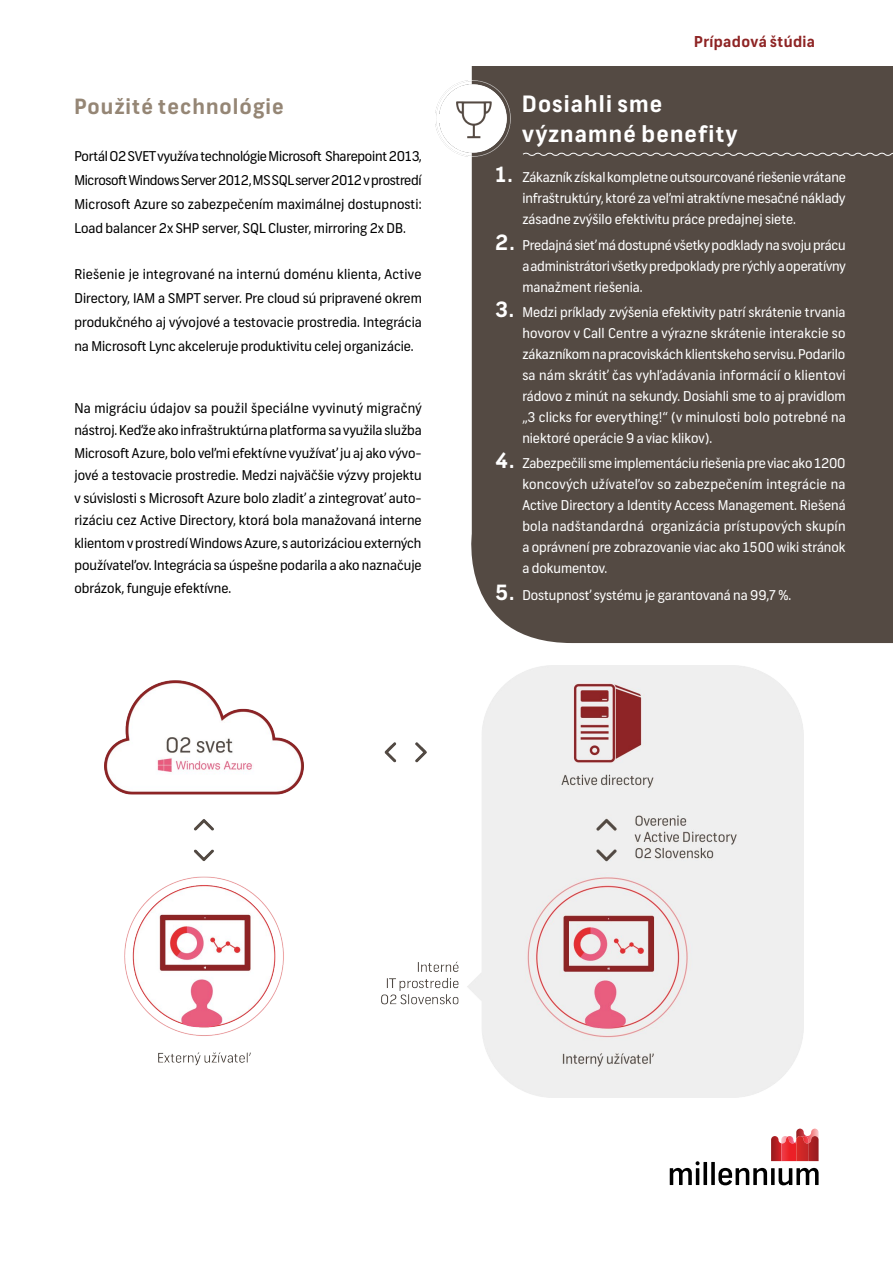
<style>
.page{position:relative;width:893px;height:1263px;background:#fff}
.page>*{position:absolute;margin:0;border:0;box-sizing:border-box;transform-origin:0 0}
.t1{font:700 22.5px/30px "Frank";letter-spacing:.05em;color:#fff}
.t2{font:700 21px "Frank";letter-spacing:.05em;color:#958675}
.t3{font:700 15px "Frank";letter-spacing:.025em;color:#8e2424}
.t4{font:13.5px/21px "Frank";color:#fff;text-align:justify}
.bullets{font:13.5px/22.5px "Frank";color:#000;text-align:justify}
.BULLETS_PAGE_4{font:13.5px/24px "Frank";color:#000;text-align:justify}
.s1{font-weight:700;font-size:21px}
</style>
<div class="page">
<div style="left:465px;top:66px;width:428px;height:577px;background:#544a43"></div>
<img style="left:435px;top:81px;width:75px;height:75px">
<img style="left:104px;top:665px;width:700px;height:433px">
<svg style="left:670px;top:1128px;width:149px;height:57px"></svg>
<svg style="left:522px;top:152px;width:371px;height:5px;background:#79716b"></svg>
<p class="t2" style="left:74px;top:94px;width:211px">Použité technológie</p>
<p class="BULLETS_PAGE_4" style="left:74px;top:145px;width:349px">Portál O2 SVET využíva technológie Microsoft Sharepoint 2013, Microsoft Windows Server 2012, MS SQL server 2012 v prostredí Microsoft Azure so zabezpečením maximálnej dostupnosti:<br>Load balancer 2x SHP server, SQL Cluster, mirroring 2x DB.</p>
<p class="BULLETS_PAGE_4" style="left:74px;top:262px;width:349px">Riešenie je integrované na internú doménu klienta, Active Directory, IAM a SMPT server. Pre cloud sú pripravené okrem produkčného aj vývojové a testovacie prostredia. Integrácia na Microsoft Lync akceleruje produktivitu celej organizácie.</p>
<p class="bullets" style="left:74px;top:397px;width:349px">Na migráciu údajov sa použil špeciálne vyvinutý migračný nástroj. Keďže ako infraštruktúrna platforma sa využila služba Microsoft Azure, bolo veľmi efektívne využívať ju aj ako vývo&shy;jové a testovacie prostredie. Medzi najväčšie výzvy projektu v súvislosti s Microsoft Azure bolo zladiť a zintegrovať auto&shy;rizáciu cez Active Directory, ktorá bola manažovaná interne klientom v prostredí Windows Azure, s autorizáciou externých používateľov. Integrácia sa úspešne podarila a ako naznačuje obrázok, funguje efektívne.</p>
<p class="t3" style="left:694px;top:32px;width:122px">Prípadová štúdia</p>
<p class="t1" style="left:522px;top:90px;width:216px">Dosiahli sme významné benefity</p>
<p class="t4" style="left:522px;top:167px;width:325px;text-indent:-27px"><span class="s1">1.</span> Zákazník získal kompletne outsourcované riešenie vrátane infraštruktúry, ktoré za veľmi atraktívne mesačné náklady zásadne zvýšilo efektivitu práce predajnej siete.</p>
<p class="t4" style="left:522px;top:235px;width:325px;text-indent:-27px"><span class="s1">2.</span> Predajná sieť má dostupné všetky podklady na svoju prácu a administrátori všetky predpoklady pre rýchly a operatívny manažment riešenia.</p>
<p class="t4" style="left:522px;top:302px;width:325px;text-indent:-27px"><span class="s1">3.</span> Medzi príklady zvýšenia efektivity patrí skrátenie trvania hovorov v Call Centre a výrazne skrátenie interakcie so zákazníkom na pracoviskách klientskeho servisu. Podarilo sa nám skrátiť čas vyhľadávania informácií o klientovi rádovo z minút na sekundy. Dosiahli sme to aj pravidlom „3 clicks for everything!“ (v minulosti bolo potrebné na niektoré operácie 9 a viac klikov).</p>
<p class="t4" style="left:522px;top:453px;width:325px;text-indent:-27px"><span class="s1">4.</span> Zabezpečili sme implementáciu riešenia pre viac ako 1200 koncových užívateľov so zabezpečením integrácie na Active Directory a Identity Access Management. Riešená bola nadštandardná organizácia prístupových skupín a oprávnení pre zobrazovanie viac ako 1500 wiki stránok a dokumentov.</p>
<p class="t4" style="left:495px;top:585px;width:297px"><span class="s1">5.</span> Dostupnosť systému je garantovaná na 99,7 %.</p>
</div>
